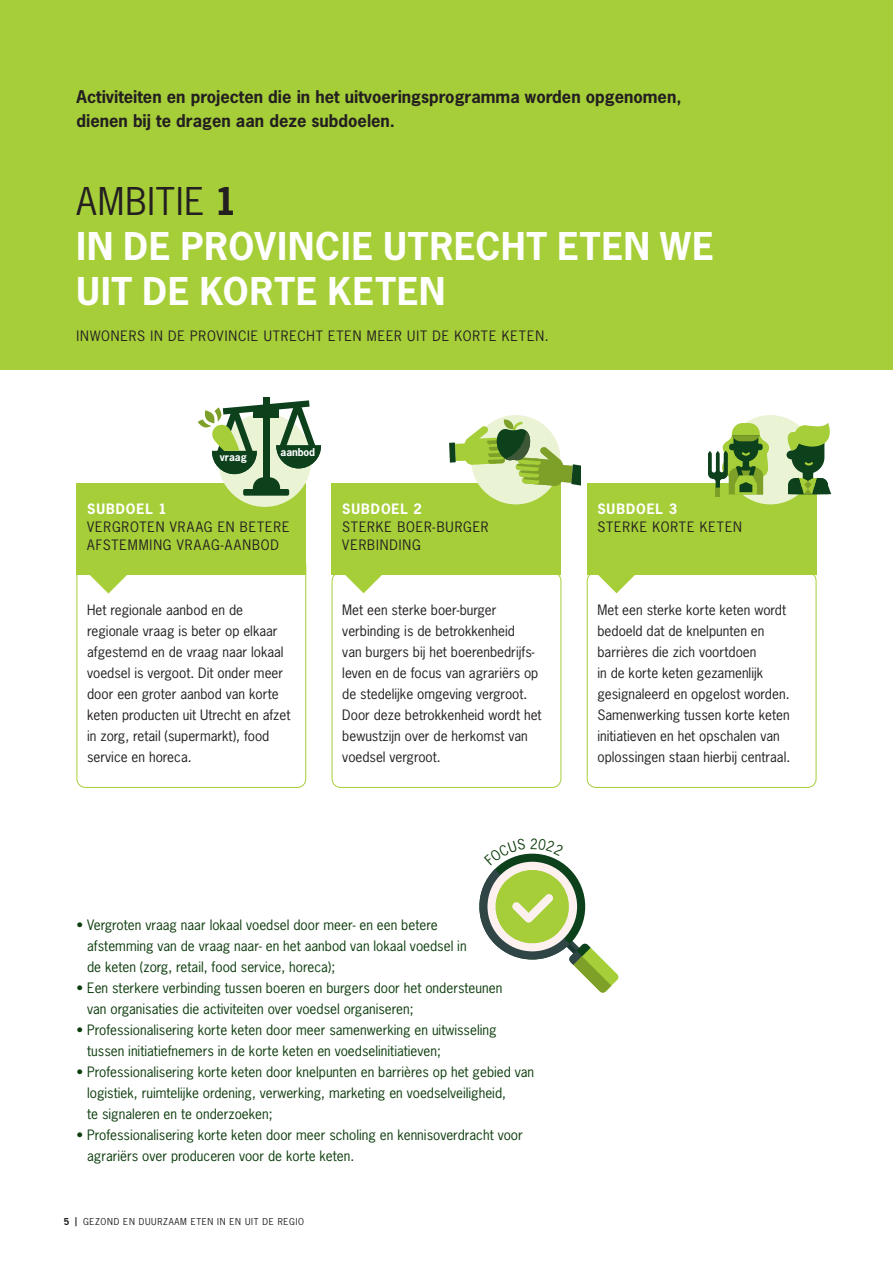
<style>
.page{position:relative;width:893px;height:1263px;background:#fff}
.page>*{position:absolute;margin:0;border:0;box-sizing:border-box;transform-origin:0 0}
.Kop_24pt_rood{font:700 36px "News Gothic Std";letter-spacing:.025em;color:#fff}
.Kop_24pt_rood-2{font:36px "News Gothic Std";letter-spacing:.025em;color:#231f20}
.Intro{font:700 16.5px/24px "News Gothic Std";color:#231f20}
.Platte_tekst{font:13.5px/21px "News Gothic Std";color:#0d3d0d}
.Platte_tekst-2{font:13.5px/21px "News Gothic Std";color:#231f20}
.Subtitel{font:13.5px/18px "News Gothic Std";letter-spacing:.065em;color:#231f20}
.Subtitel-2{font:700 13.5px "News Gothic Std";letter-spacing:.065em;color:#fff}
.t1{font:700 10.2px "News Gothic Std";letter-spacing:-.01em;color:#fff}
.t2{font:9px "News Gothic Std";letter-spacing:.075em;color:#231f20}
.s1{font-weight:700}
</style>
<div class="page">
<div style="left:0;top:0;width:893px;height:370px;background:#a6ce39"></div>
<div style="left:77px;top:483px;width:229px;height:91px;background:#a6ce39"></div>
<div style="left:332px;top:483px;width:229px;height:91px;background:#a6ce39"></div>
<div style="left:587px;top:483px;width:229px;height:91px;background:#a6ce39"></div>
<div style="left:77px;top:556px;width:229px;height:232px;border:1px solid #a6ce39;border-radius:9px"></div>
<div style="left:332px;top:572px;width:229px;height:216px;border:1px solid #a6ce39;border-radius:9px"></div>
<div style="left:587px;top:572px;width:229px;height:216px;border:1px solid #a6ce39;border-radius:9px"></div>
<svg style="left:89px;top:574px;width:39px;height:20px"></svg>
<svg style="left:344px;top:574px;width:39px;height:19px"></svg>
<svg style="left:597px;top:574px;width:39px;height:19px"></svg>
<div style="left:726px;top:415px;width:89px;height:89px;background:#eaf3d4;border-radius:50%"></div>
<hr style="left:716px;top:487px;width:4px;height:10px;background:#7ea029">
<svg style="left:708px;top:423px;width:61px;height:71px"></svg>
<svg style="left:786px;top:423px;width:45px;height:71px"></svg>
<div style="left:471px;top:415px;width:89px;height:89px;background:#eaf3d4;border-radius:50%"></div>
<svg style="left:449px;top:419px;width:131px;height:67px"></svg>
<div style="left:218px;top:414px;width:93px;height:93px;background:#eaf3d4;border-radius:50%"></div>
<div style="left:263px;top:397px;width:6px;height:96px;background:#0c411c"></div>
<svg style="left:198px;top:400px;width:123px;height:89px"></svg>
<div style="left:243px;top:489px;width:46px;height:7px;background:#0c411c;border-radius:2px"></div>
<svg style="left:479px;top:853px;width:140px;height:140px"></svg>
<p class="Intro" style="left:77px;top:85px;width:606px">Activiteiten en projecten die in het uitvoeringsprogramma worden opgenomen, dienen bij te dragen aan deze subdoelen.</p>
<p class="Kop_24pt_rood-2" style="left:77px;top:178px;width:162px">AMBITIE <span class="s1">1</span></p>
<p class="Kop_24pt_rood" style="left:77px;top:223px;width:639px">IN DE PROVINCIE UTRECHT ETEN WE</p>
<p class="Kop_24pt_rood" style="left:77px;top:268px;width:370px">UIT DE KORTE KETEN</p>
<p class="Subtitel" style="left:77px;top:327px;width:474px">INWONERS IN DE PROVINCIE UTRECHT ETEN MEER UIT DE KORTE KETEN.</p>
<p class="t1" style="left:220px;top:451px;width:29px">vraag</p>
<p class="t1" style="left:281px;top:445px;width:36px">aanbod</p>
<p class="Subtitel-2" style="left:87px;top:500px;width:81px">SUBDOEL 1</p>
<p class="Subtitel" style="left:87px;top:518px;width:204px">VERGROTEN VRAAG EN BETERE<br>AFSTEMMING VRAAG-AANBOD</p>
<p class="Platte_tekst-2" style="left:87px;top:599px;width:205px">Het regionale aanbod en de regionale vraag is beter op elkaar afgestemd en de vraag naar lokaal voedsel is vergoot. Dit onder meer door een groter aanbod van korte keten producten uit Utrecht en afzet in zorg, retail (supermarkt), food service en horeca.</p>
<p class="Subtitel-2" style="left:342px;top:500px;width:81px">SUBDOEL 2</p>
<p class="Subtitel" style="left:342px;top:518px;width:148px">STERKE BOER-BURGER</p>
<p class="Subtitel" style="left:342px;top:536px;width:80px">VERBINDING</p>
<p class="Subtitel-2" style="left:597px;top:500px;width:81px">SUBDOEL 3</p>
<p class="Subtitel" style="left:597px;top:518px;width:146px">STERKE KORTE KETEN</p>
<p class="Platte_tekst-2" style="left:342px;top:599px;width:201px">Met een sterke boer-burger verbinding is de betrokkenheid<br>van burgers bij het boerenbedrijfs&shy;leven en de focus van agrariërs op de stedelijke omgeving vergroot.<br>Door deze betrokkenheid wordt het bewustzijn over de herkomst van voedsel vergroot.</p>
<p class="Platte_tekst-2" style="left:597px;top:599px;width:194px">Met een sterke korte keten wordt bedoeld dat de knelpunten en barrières die zich voortdoen<br>in de korte keten gezamenlijk gesignaleerd en opgelost worden.<br>Samenwerking tussen korte keten initiatieven en het opschalen van oplossingen staan hierbij centraal.</p>
<p class="Platte_tekst" style="left:87px;top:914px;width:381px;text-indent:-11px">• Vergroten vraag naar lokaal voedsel door meer- en een betere afstemming van de vraag naar- en het aanbod van lokaal voedsel in de keten (zorg, retail, food service, horeca);</p>
<p class="Platte_tekst" style="left:87px;top:977px;width:417px;text-indent:-11px">• Een sterkere verbinding tussen boeren en burgers door het ondersteunen van organisaties die activiteiten over voedsel organiseren;</p>
<p class="Platte_tekst" style="left:87px;top:1019px;width:411px;text-indent:-11px">• Professionalisering korte keten door meer samenwerking en uitwisseling tussen initiatiefnemers in de korte keten en voedselinitiatieven;</p>
<p class="Platte_tekst" style="left:87px;top:1061px;width:449px;text-indent:-11px">• Professionalisering korte keten door knelpunten en barrières op het gebied van logistiek, ruimtelijke ordening, verwerking, marketing en voedselveiligheid,<br>te signaleren en te onderzoeken;</p>
<p class="Platte_tekst" style="left:87px;top:1124px;width:437px;text-indent:-11px">• Professionalisering korte keten door meer scholing en kennisoverdracht voor agrariërs over produceren voor de korte keten.</p>
<p class="t2" style="left:64px;top:1215px;width:242px"><span class="s1">5 |</span> GEZOND EN DUURZAAM ETEN IN EN UIT DE REGIO</p>
</div>
